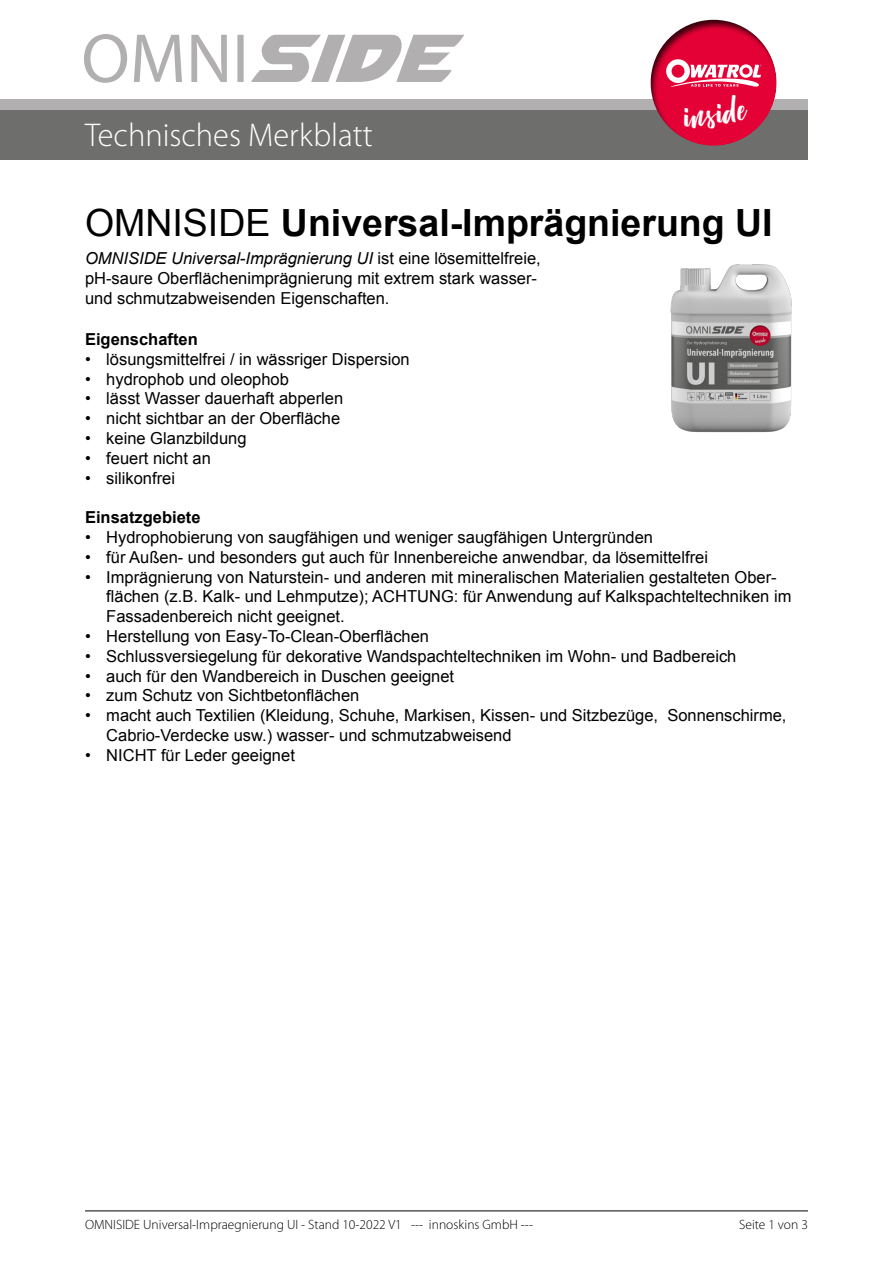
<style>
.page{position:relative;width:893px;height:1263px;background:#fff}
.page>*{position:absolute;margin:0;border:0;box-sizing:border-box;transform-origin:0 0}
.t1{font:40.05px "Shine Bright";color:#fff}
.t2{font:700 37.5px "Arial";color:#000}
.t3{font:300 33px "Myriad Pro";color:#fff}
.t4{font:16.5px/19.8px "Arial";color:#000}
.t5{font:700 16.5px "Arial";color:#000}
.t6{font:300 13.5px "Myriad Pro";color:#000}
.s1{font-weight:400}
.s2{font-style:italic}
</style>
<div class="page">
<div style="left:0;top:100px;width:808px;height:11px;background:#b1afaf"></div>
<svg style="left:84px;top:34px;width:160px;height:49px"></svg>
<svg style="left:251px;top:35px;width:213px;height:47px"></svg>
<div style="left:0;top:111px;width:808px;height:49px;background:#6e6e6d"></div>
<div style="left:648px;top:17px;width:129px;height:129px;background:#000;opacity:.75"></div>
<svg style="left:666px;top:59px;width:95px;height:28px"></svg>
<hr style="left:85px;top:1210px;width:723px;height:1px;background:#000">
<img style="left:670px;top:264px;width:122px;height:169px">
<h3 class="t3" style="left:85px;top:117px;width:289px">Technisches Merkblatt</h3>
<h1 class="t1" style="left:681px;top:100px;width:65px;rotate:-7deg">inside</h1>
<h2 class="t2" style="left:85px;top:198px;width:689px"><span class="s1">OMNISIDE</span> Universal-Imprägnierung UI</h2>
<p class="t4" style="left:85px;top:248px;width:457px"><span class="s2">OMNISIDE Universal-Imprägnierung UI</span> ist eine lösemittelfreie, pH-saure Oberflächenimprägnierung mit extrem stark wasser&shy;und schmutzabweisenden Eigenschaften.</p>
<p class="t5" style="left:85px;top:328px;width:114px">Eigenschaften</p>
<p class="t4" style="left:85px;top:349px;width:326px">• lösungsmittelfrei / in wässriger Dispersion</p>
<p class="t4" style="left:85px;top:369px;width:205px">• hydrophob und oleophob</p>
<p class="t4" style="left:85px;top:389px;width:260px">• lässt Wasser dauerhaft abperlen</p>
<p class="t4" style="left:85px;top:409px;width:257px">• nicht sichtbar an der Oberfläche</p>
<p class="t4" style="left:85px;top:428px;width:163px">• keine Glanzbildung</p>
<p class="t4" style="left:85px;top:448px;width:127px">• feuert nicht an</p>
<p class="t4" style="left:85px;top:468px;width:92px">• silikonfrei</p>
<p class="t5" style="left:85px;top:506px;width:117px">Einsatzgebiete</p>
<p class="t4" style="left:85px;top:527px;width:569px">• Hydrophobierung von saugfähigen und weniger saugfähigen Untergründen</p>
<p class="t4" style="left:85px;top:547px;width:624px">• für Außen- und besonders gut auch für Innenbereiche anwendbar, da lösemittelfrei</p>
<p class="t4" style="left:106px;top:567px;width:687px;text-indent:-21px">• Imprägnierung von Naturstein- und anderen mit mineralischen Materialien gestalteten Ober&shy;flächen (z.B. Kalk- und Lehmputze); ACHTUNG: für Anwendung auf Kalkspachteltechniken im<br>Fassadenbereich nicht geeignet.</p>
<p class="t4" style="left:85px;top:626px;width:346px">• Herstellung von Easy-To-Clean-Oberflächen</p>
<p class="t4" style="left:85px;top:646px;width:653px">• Schlussversiegelung für dekorative Wandspachteltechniken im Wohn- und Badbereich</p>
<p class="t4" style="left:85px;top:666px;width:371px">• auch für den Wandbereich in Duschen geeignet</p>
<p class="t4" style="left:85px;top:686px;width:276px">• zum Schutz von Sichtbetonflächen</p>
<p class="t4" style="left:106px;top:706px;width:682px;text-indent:-21px">• macht auch Textilien (Kleidung, Schuhe, Markisen, Kissen- und Sitzbezüge, Sonnenschirme,<br>Cabrio-Verdecke usw.) wasser- und schmutzabweisend</p>
<p class="t4" style="left:85px;top:745px;width:211px">• NICHT für Leder geeignet</p>
<p class="t6" style="left:85px;top:1217px;width:449px">OMNISIDE Universal-Impraegnierung UI - Stand 10-2022 V1 --- innoskins GmbH ---</p>
<p class="t6" style="left:739px;top:1217px;width:70px">Seite 1 von 3</p>
</div>
